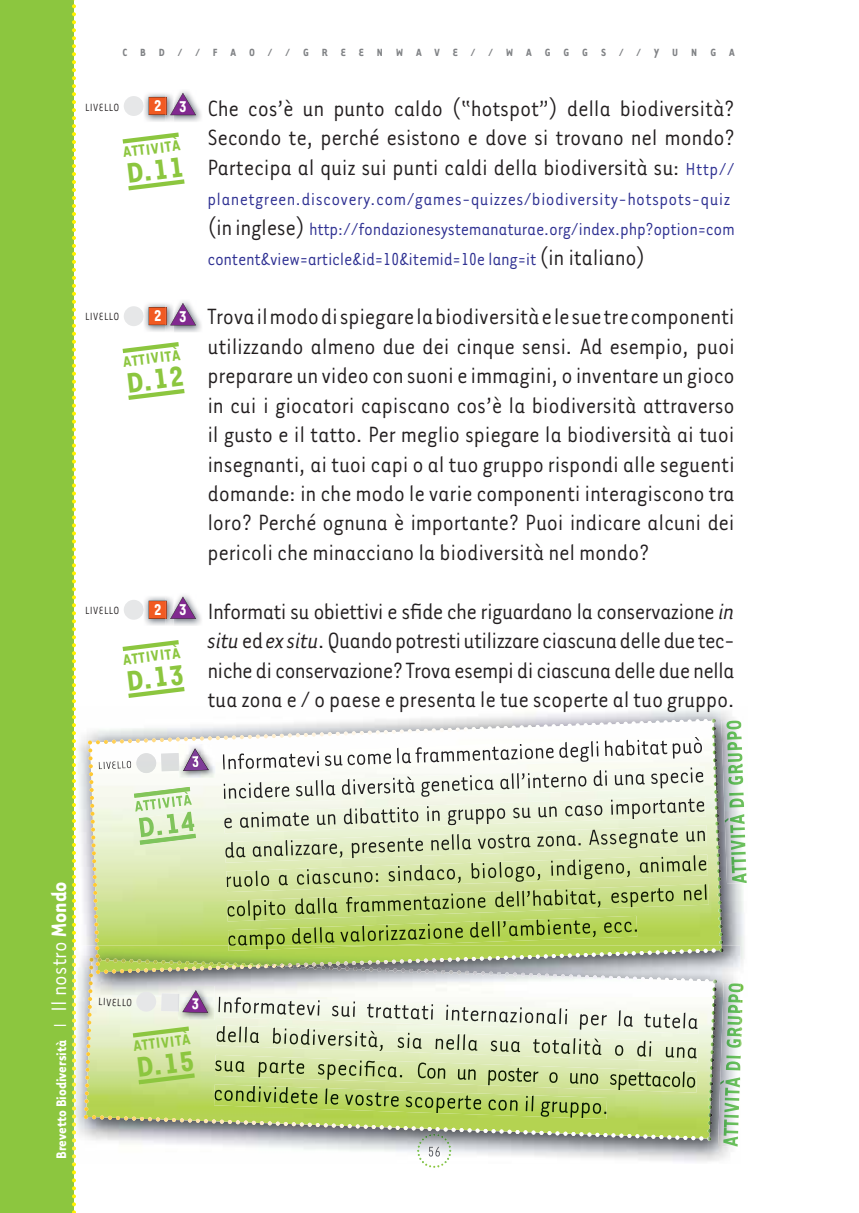
<style>
.page{position:relative;width:859px;height:1213px;background:#fff}
.page>*{position:absolute;margin:0;border:0;box-sizing:border-box;transform-origin:0 0}
.t1{font:700 32.4px "Tarzana Narrow";color:#8cc63f;scale:1.05 1}
.t2{font:25.4px/29.4px "Tarzana Narrow";letter-spacing:-.01em;color:#231f20;text-align:justify}
.t3{font:24px "Tarzana Narrow";color:#fff}
.t4{font:20px/30px "Tarzana Narrow";letter-spacing:-.015em;color:#2e3092}
.t5{font:700 18px "Tarzana Narrow";color:#fff}
.t6{font:700 17px "Tarzana Narrow";color:#8cc63f}
.t7{font:700 16px "Tarzana Narrow";color:#fff}
.t8{font:700 12px "Tarzana Narrow";letter-spacing:1.085em;color:#808285}
.t9{font:12px "Tarzana Narrow";letter-spacing:.03em;color:#231f20}
.s1{font-size:20px;color:#2e3092}
.s2{font-size:25.4px;color:#231f20}
.s3{font-style:italic}
.s4{font-weight:700}
</style>
<div class="page">
<div style="left:0;top:0;width:76px;height:1212px;background:#8cc63f"></div>
<img style="left:78px;top:709px;width:666px;height:236px">
<img style="left:721px;top:720px;width:4px;height:163px">
<img style="left:725px;top:720px;width:22px;height:163px">
<img style="left:223px;top:744px;width:481px;height:22px">
<img style="left:223px;top:751px;width:156px;height:15px">
<img style="left:223px;top:766px;width:482px;height:37px">
<img style="left:223px;top:778px;width:155px;height:20px">
<img style="left:224px;top:795px;width:482px;height:38px">
<img style="left:224px;top:807px;width:156px;height:21px">
<img style="left:225px;top:825px;width:482px;height:37px">
<img style="left:225px;top:839px;width:152px;height:19px">
<img style="left:226px;top:854px;width:482px;height:38px">
<img style="left:226px;top:869px;width:169px;height:17px">
<img style="left:227px;top:883px;width:482px;height:38px">
<img style="left:227px;top:896px;width:158px;height:24px">
<img style="left:228px;top:915px;width:409px;height:30px">
<img style="left:228px;top:925px;width:160px;height:20px">
<img style="left:99px;top:760px;width:32px;height:9px">
<img style="left:136px;top:753px;width:20px;height:20px">
<img style="left:179px;top:744px;width:36px;height:33px">
<svg style="left:161px;top:748px;width:48px;height:23px"></svg>
<img style="left:139px;top:811px;width:56px;height:26px">
<img style="left:140px;top:833px;width:56px;height:11px">
<img style="left:134px;top:790px;width:58px;height:21px">
<img style="left:135px;top:791px;width:57px;height:20px">
<svg style="left:134px;top:786px;width:56px;height:11px"></svg>
<img style="left:88px;top:748px;width:8px;height:126px">
<img style="left:712px;top:726px;width:8px;height:131px">
<img style="left:88px;top:718px;width:627px;height:26px">
<div style="left:124px;top:306px;width:20px;height:20px;background:#e6e7e8;border-radius:50%"></div>
<img style="left:145px;top:325px;width:21px;height:7px">
<img style="left:166px;top:301px;width:35px;height:31px">
<svg style="left:143px;top:303px;width:53px;height:22px"></svg>
<div style="left:124px;top:599px;width:20px;height:20px;background:#e6e7e8;border-radius:50%"></div>
<img style="left:145px;top:619px;width:21px;height:6px">
<img style="left:166px;top:595px;width:35px;height:31px">
<svg style="left:143px;top:596px;width:53px;height:23px"></svg>
<div style="left:124px;top:96px;width:20px;height:20px;background:#e6e7e8;border-radius:50%"></div>
<img style="left:145px;top:115px;width:21px;height:7px">
<img style="left:166px;top:91px;width:35px;height:31px">
<svg style="left:143px;top:93px;width:53px;height:22px"></svg>
<svg style="left:123px;top:132px;width:56px;height:12px"></svg>
<svg style="left:128px;top:179px;width:57px;height:11px"></svg>
<svg style="left:123px;top:342px;width:56px;height:11px"></svg>
<svg style="left:128px;top:389px;width:57px;height:11px"></svg>
<svg style="left:123px;top:640px;width:56px;height:11px"></svg>
<svg style="left:128px;top:687px;width:57px;height:11px"></svg>
<svg style="left:417px;top:1151px;width:34px;height:16px"></svg>
<img style="left:417px;top:1140px;width:34px;height:11px">
<img style="left:72px;top:946px;width:4px;height:217px">
<img style="left:721px;top:945px;width:19px;height:15px">
<img style="left:97px;top:945px;width:624px;height:20px">
<img style="left:228px;top:945px;width:150px;height:5px">
<img style="left:230px;top:945px;width:40px;height:4px">
<img style="left:584px;top:948px;width:132px;height:8px">
<svg style="left:719px;top:948px;width:4px;height:4px"></svg>
<img style="left:718px;top:996px;width:2px;height:150px">
<img style="left:720px;top:996px;width:20px;height:150px">
<img style="left:723px;top:982px;width:11px;height:14px">
<svg style="left:727px;top:983px;width:14px;height:13px"></svg>
<img style="left:86px;top:996px;width:621px;height:118px">
<img style="left:88px;top:965px;width:5px;height:28px">
<img style="left:84px;top:996px;width:8px;height:114px">
<svg style="left:712px;top:987px;width:4px;height:12px"></svg>
<img style="left:707px;top:1002px;width:9px;height:130px">
<svg style="left:95px;top:946px;width:5px;height:11px"></svg>
<img style="left:89px;top:957px;width:628px;height:26px">
<img style="left:84px;top:1114px;width:627px;height:26px">
<img style="left:218px;top:996px;width:481px;height:37px">
<img style="left:218px;top:996px;width:174px;height:22px">
<svg style="left:219px;top:995px;width:27px;height:2px"></svg>
<img style="left:216px;top:1025px;width:482px;height:37px">
<img style="left:216px;top:1025px;width:161px;height:22px">
<img style="left:215px;top:1054px;width:482px;height:38px">
<img style="left:215px;top:1059px;width:159px;height:20px">
<img style="left:214px;top:1084px;width:393px;height:34px">
<img style="left:214px;top:1085px;width:167px;height:21px">
<div style="left:136px;top:991px;width:20px;height:20px;background:#e6e7e8;border-radius:50%"></div>
<img style="left:178px;top:985px;width:37px;height:34px">
<svg style="left:133px;top:1026px;width:56px;height:11px"></svg>
<svg style="left:138px;top:1073px;width:57px;height:11px"></svg>
<svg style="left:161px;top:990px;width:47px;height:22px"></svg>
<p class="t8" style="left:122px;top:45px;width:614px">CBD//FAO//GREENWAVE//WAGGGS//YUNGA</p>
<p class="t2" style="left:207px;top:96px;width:529px">Che cos’è un punto caldo (“hotspot”) della biodiversità?<br>Secondo te, perché esistono e dove si trovano nel mondo?<br>Partecipa al quiz sui punti caldi della biodiversità su: <span class="s1">Http//</span></p>
<p class="t4" style="left:207px;top:186px;width:529px">planetgreen.discovery.com/games-quizzes/biodiversity-hotspots-quiz <span class="s2">(in inglese)</span> http://fondazionesystemanaturae.org/index.php?option=com content&amp;view=article&amp;id=10&amp;itemid=10e lang=it <span class="s2">(in italiano)</span></p>
<p class="t2" style="left:207px;top:305px;width:529px">Trova il modo di spiegare la biodiversità e le sue tre componenti utilizzando almeno due dei cinque sensi. Ad esempio, puoi preparare un video con suoni e immagini, o inventare un gioco in cui i giocatori capiscano cos’è la biodiversità attraverso il gusto e il tatto. Per meglio spiegare la biodiversità ai tuoi insegnanti, ai tuoi capi o al tuo gruppo rispondi alle seguenti domande: in che modo le varie componenti interagiscono tra loro? Perché ognuna è importante? Puoi indicare alcuni dei pericoli che minacciano la biodiversità nel mondo?</p>
<p class="t2" style="left:207px;top:599px;width:529px">Informati su obiettivi e sfide che riguardano la conservazione <span class="s3">in situ</span> ed <span class="s3">ex situ</span>. Quando potresti utilizzare ciascuna delle due tec&shy;niche di conservazione? Trova esempi di ciascuna delle due nella tua zona e / o paese e presenta le tue scoperte al tuo gruppo.</p>
<p class="t9" style="left:85px;top:104px;width:36px">LIVELLO</p>
<p class="t5" style="left:154px;top:94px;width:34px">2 3</p>
<p class="t6" style="left:122px;top:141px;width:59px;rotate:-7deg">ATTIVITÀ</p>
<p class="t1" style="left:124px;top:153px;width:57px;rotate:-7deg">D.11</p>
<p class="t9" style="left:85px;top:313px;width:36px">LIVELLO</p>
<p class="t5" style="left:154px;top:304px;width:34px">2 3</p>
<p class="t6" style="left:122px;top:351px;width:59px;rotate:-7deg">ATTIVITÀ</p>
<p class="t1" style="left:124px;top:363px;width:57px;rotate:-7deg">D.12</p>
<p class="t9" style="left:85px;top:606px;width:36px">LIVELLO</p>
<p class="t5" style="left:154px;top:598px;width:34px">2 3</p>
<p class="t6" style="left:122px;top:649px;width:59px;rotate:-7deg">ATTIVITÀ</p>
<p class="t1" style="left:124px;top:660px;width:57px;rotate:-7deg">D.13</p>
<p class="t3" style="left:52px;top:1011px;width:132px;rotate:-90deg">Il nostro <span class="s4">Mondo</span></p>
<p class="t7" style="left:51px;top:1158px;width:137px;rotate:-90deg">Brevetto Biodiversità |</p>
<p class="t9" style="left:98px;top:997px;width:36px;rotate:2deg">LIVELLO</p>
<p class="t6" style="left:132px;top:1035px;width:59px;rotate:-7deg">ATTIVITÀ</p>
<p class="t1" style="left:134px;top:1047px;width:57px;rotate:-7deg">D.15</p>
</div>
